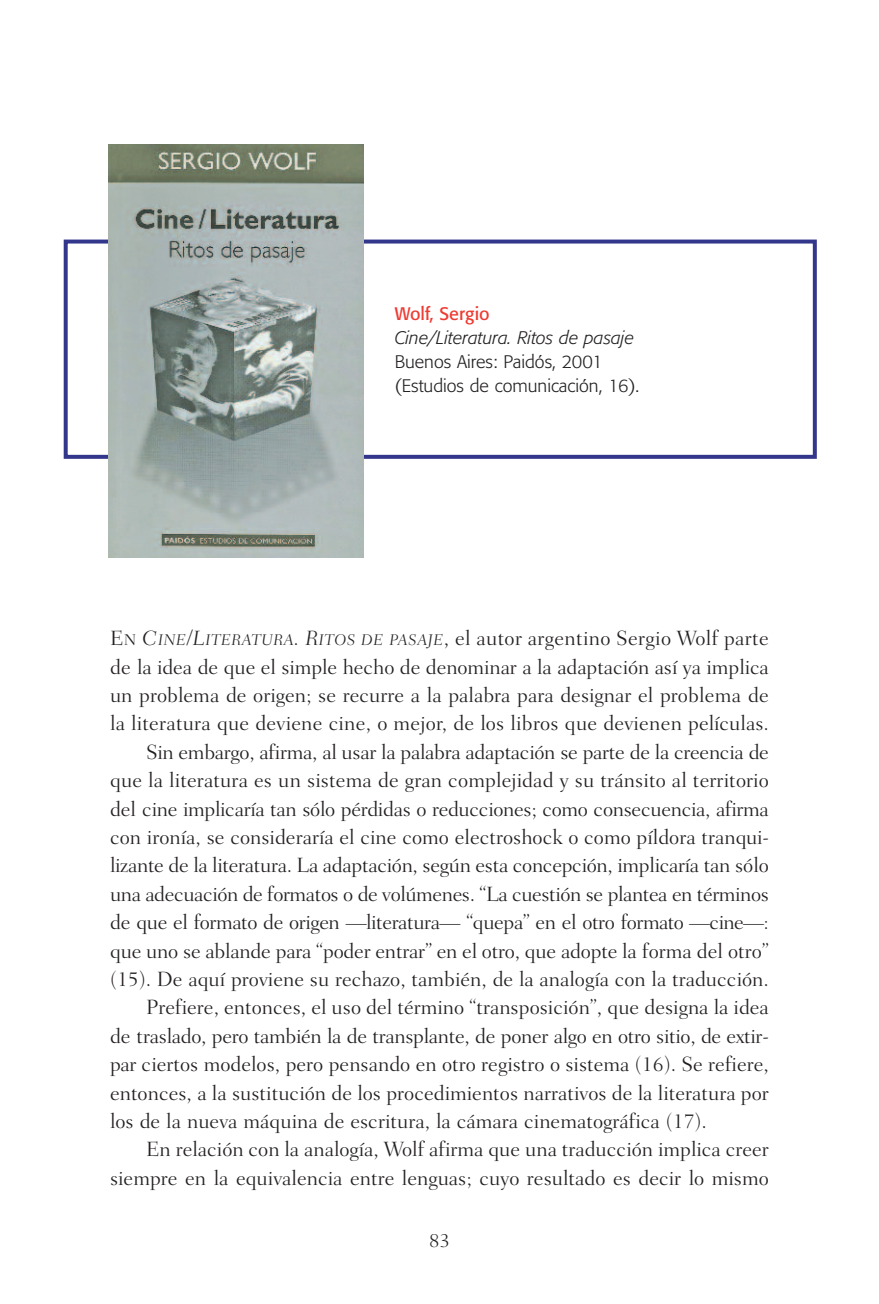
<style>
.page{position:relative;width:879px;height:1304px;background:#fff}
.page>*{position:absolute;margin:0;border:0;box-sizing:border-box;transform-origin:0 0}
.t1{font:300 21px "Fairfield LH";color:#231f20}
.t2{font:300 21px "Fairfield LH";letter-spacing:-.02em;color:#231f20}
.t3{font:300 20px "Fairfield LH";color:#231f20}
.t4{font:300 18px/24px "Formata";color:#231f20}
.s1{font-weight:400;color:#ee3b32}
.s2{font-style:italic}
.s3{font-size:15.8px}
.s4{font-style:italic;font-size:15.8px}
</style>
<div class="page">
<div style="left:64px;top:240px;width:753px;height:219px;border:4px solid #33378c"></div>
<img style="left:108px;top:144px;width:256px;height:414px">
<p class="t4" style="left:395px;top:303px;width:246px"><span class="s1">Wolf, Sergio<br></span><span class="s2">Cine/Literatura. Ritos de pasaje<br></span>Buenos Aires: Paidós, 2001 (Estudios de comunicación, 16).</p>
<p class="t1" style="left:110px;top:630px;width:660px">E<span class="s3">N</span> <span class="s2">C</span><span class="s4">INE</span><span class="s2">/L</span><span class="s4">ITERATURA</span><span class="s2">. R</span><span class="s4">ITOS DE PASAJE</span>, el autor argentino Sergio Wolf parte</p>
<p class="t1" style="left:110px;top:658px;width:660px">de la idea de que el simple hecho de denominar a la adaptación así ya implica</p>
<p class="t1" style="left:110px;top:687px;width:660px">un problema de origen; se recurre a la palabra para designar el problema de</p>
<p class="t1" style="left:110px;top:715px;width:660px">la literatura que deviene cine, o mejor, de los libros que devienen películas.</p>
<p class="t1" style="left:146px;top:743px;width:624px">Sin embargo, afirma, al usar la palabra adaptación se parte de la creencia de</p>
<p class="t1" style="left:110px;top:772px;width:660px">que la literatura es un sistema de gran complejidad y su tránsito al territorio</p>
<p class="t1" style="left:110px;top:800px;width:660px">del cine implicaría tan sólo pérdidas o reducciones; como consecuencia, afirma</p>
<p class="t1" style="left:110px;top:829px;width:660px">con ironía, se consideraría el cine como electroshock o como píldora tranqui-</p>
<p class="t1" style="left:110px;top:857px;width:660px">lizante de la literatura. La adaptación, según esta concepción, implicaría tan sólo</p>
<p class="t2" style="left:110px;top:885px;width:660px">una adecuación de formatos o de volúmenes. “La cuestión se plantea en términos</p>
<p class="t2" style="left:110px;top:914px;width:660px">de que el formato de origen —literatura— “quepa” en el otro formato —cine—:</p>
<p class="t1" style="left:110px;top:942px;width:660px">que uno se ablande para “poder entrar” en el otro, que adopte la forma del otro”</p>
<p class="t1" style="left:110px;top:971px;width:660px">(15). De aquí proviene su rechazo, también, de la analogía con la traducción.</p>
<p class="t1" style="left:146px;top:999px;width:624px">Prefiere, entonces, el uso del término “transposición”, que designa la idea</p>
<p class="t1" style="left:110px;top:1027px;width:660px">de traslado, pero también la de transplante, de poner algo en otro sitio, de extir-</p>
<p class="t1" style="left:110px;top:1056px;width:660px">par ciertos modelos, pero pensando en otro registro o sistema (16). Se refiere,</p>
<p class="t1" style="left:110px;top:1084px;width:660px">entonces, a la sustitución de los procedimientos narrativos de la literatura por</p>
<p class="t1" style="left:110px;top:1113px;width:598px">los de la nueva máquina de escritura, la cámara cinematográfica (17).</p>
<p class="t1" style="left:146px;top:1141px;width:624px">En relación con la analogía, Wolf afirma que una traducción implica creer</p>
<p class="t1" style="left:110px;top:1169px;width:660px">siempre en la equivalencia entre lenguas; cuyo resultado es decir lo mismo</p>
<p class="t3" style="left:429px;top:1232px;width:22px">83</p>
</div>
